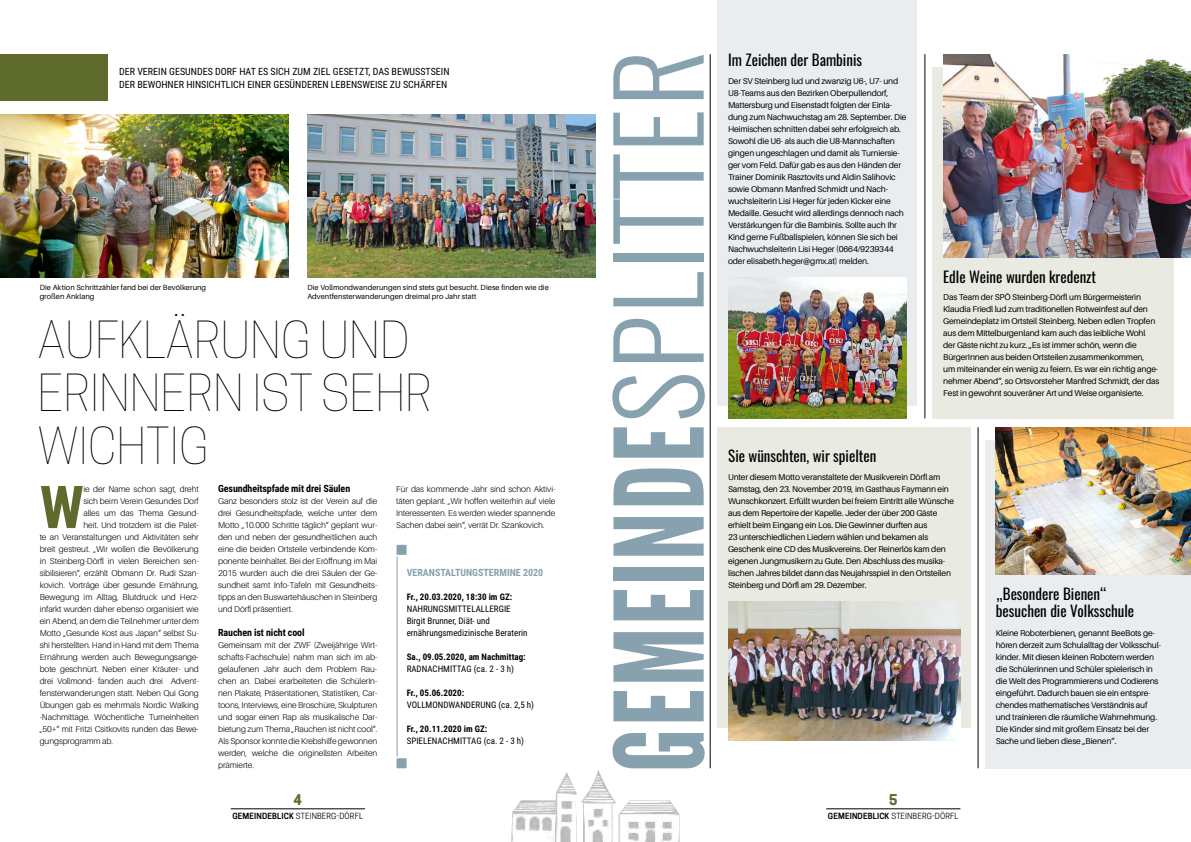
<style>
.page{position:relative;width:1191px;height:842px;background:#fff}
.page>*{position:absolute;margin:0;border:0;box-sizing:border-box;transform-origin:0 0}
.t1{font:122.7px "League Gothic";letter-spacing:.015em;color:#87a1af}
.t2{font:700 59.1px "Roboto Condensed";color:#5e6b2c}
.t3{font:100 48px/53px "Cooper Hewitt";color:#000}
.t4{font:15px/17px "Oswald";color:#000}
.t5{font:700 14px "Cooper Hewitt";color:#5e6b2c}
.t6{font:10px/13px "Roboto Condensed";color:#000}
.t7{font:700 10px "Roboto Condensed";letter-spacing:-.01em;color:#000}
.t8{font:700 10px "Roboto Condensed";color:#87a1af}
.t9{font:9px/12px "Roboto Condensed";color:#000}
.t10{font:700 9px "Roboto Condensed";color:#000}
.t11{font:8.5px/12px "Aileron";letter-spacing:-.02em;color:#000}
.t12{font:300 8.5px/12px "Aileron";letter-spacing:-.01em;color:#000;text-align:justify}
.t13{font:8px "Cooper Hewitt";letter-spacing:.02em;color:#000}
.t14{font:7.5px/9px "Aileron";letter-spacing:.005em;color:#000}
.s1{font-family:"Oswald";font-weight:300;font-size:111.5px}
.s2{font-weight:600}
</style>
<div class="page">
<div style="left:932px;top:67px;width:242px;height:351px;background:#e9eae1"></div>
<div style="left:717px;top:0;width:200px;height:406px;background:#eaedf0"></div>
<div style="left:985px;top:440px;width:206px;height:328px;background:#eaedf0"></div>
<div style="left:717px;top:427px;width:254px;height:301px;background:#e9eae1"></div>
<hr style="left:710px;top:54px;width:1px;height:714px;background:#000">
<hr style="left:924px;top:54px;width:1px;height:364px;background:#000">
<img style="left:728px;top:278px;width:178px;height:140px">
<img style="left:996px;top:427px;width:195px;height:147px">
<img style="left:728px;top:602px;width:232px;height:139px">
<hr style="left:977px;top:427px;width:1px;height:341px;background:#000">
<img style="left:618px;top:800px;width:61px;height:40px">
<img style="left:511px;top:772px;width:65px;height:68px">
<img style="left:581px;top:770px;width:36px;height:72px">
<img style="left:615px;top:840px;width:64px;height:2px">
<img style="left:511px;top:840px;width:71px;height:2px">
<hr style="left:231px;top:809px;width:134px;height:1px;background:#000">
<hr style="left:826px;top:809px;width:134px;height:1px;background:#000">
<div style="left:0;top:54px;width:108px;height:47px;background:#5e6b2c"></div>
<hr style="left:396px;top:555px;width:1px;height:203px;background:#87a1af">
<div style="left:395px;top:543px;width:13px;height:14px;background:#87a1af;border:2px solid #fff"></div>
<div style="left:395px;top:756px;width:13px;height:14px;background:#87a1af;border:2px solid #fff"></div>
<img style="left:0;top:115px;width:288px;height:163px">
<img style="left:307px;top:115px;width:288px;height:163px">
<img style="left:943px;top:54px;width:248px;height:203px">
<p class="t6" style="left:119px;top:64px;width:332px">DER VEREIN GESUNDES DORF HAT ES SICH ZUM ZIEL GESETZT, DAS BEWUSSTSEIN<br>DER BEWOHNER HINSICHTLICH EINER GESÜNDEREN LEBENSWEISE ZU SCHÄRFEN</p>
<p class="t14" style="left:40px;top:283px;width:168px">Die Aktion Schrittzähler fand bei der Bevölkerung großen Anklang</p>
<p class="t14" style="left:307px;top:283px;width:243px">Die Vollmondwanderungen sind stets gut besucht. Diese finden wie die<br>Adventfensterwanderungen dreimal pro Jahr statt</p>
<h3 class="t3" style="left:38px;top:312px;width:396px">AUFKLÄRUNG UND<br>ERINNERN IST SEHR<br>WICHTIG</h3>
<h2 class="t2" style="left:40px;top:466px;width:46px">W</h2>
<p class="t12" style="left:83px;top:483px;width:117px">ie der Name schon sagt, dreht</p>
<p class="t12" style="left:83px;top:495px;width:117px">sich beim Verein Gesundes Dorf</p>
<p class="t12" style="left:83px;top:507px;width:117px">alles um das Thema Gesund-</p>
<p class="t12" style="left:83px;top:519px;width:117px">heit. Und trotzdem ist die Palet-</p>
<p class="t12" style="left:40px;top:531px;width:161px">te an Veranstaltungen und Aktivitäten sehr</p>
<p class="t12" style="left:40px;top:543px;width:161px">breit gestreut. „Wir wollen die Bevölkerung</p>
<p class="t12" style="left:40px;top:555px;width:161px">in Steinberg-Dörfl in vielen Bereichen sen-</p>
<p class="t12" style="left:40px;top:567px;width:161px">sibilisieren“, erzählt Obmann Dr. Rudi Szan-</p>
<p class="t12" style="left:40px;top:579px;width:161px">kovich. Vorträge über gesunde Ernährung,</p>
<p class="t12" style="left:40px;top:591px;width:161px">Bewegung im Alltag, Blutdruck und Herz-</p>
<p class="t12" style="left:40px;top:603px;width:161px">infarkt wurden daher ebenso organisiert wie</p>
<p class="t12" style="left:40px;top:615px;width:161px">ein Abend, an dem die Teilnehmer unter dem</p>
<p class="t12" style="left:40px;top:627px;width:161px">Motto „Gesunde Kost aus Japan“ selbst Su-</p>
<p class="t12" style="left:40px;top:639px;width:161px">shi herstellten. Hand in Hand mit dem Thema</p>
<p class="t12" style="left:40px;top:651px;width:161px">Ernährung werden auch Bewegungsange-</p>
<p class="t12" style="left:40px;top:663px;width:161px">bote geschnürt. Neben einer Kräuter- und</p>
<p class="t12" style="left:40px;top:675px;width:161px">drei Vollmond- fanden auch drei Advent-</p>
<p class="t12" style="left:40px;top:687px;width:161px">fensterwanderungen statt. Neben Qui Gong</p>
<p class="t12" style="left:40px;top:699px;width:161px">Übungen gab es mehrmals Nordic Walking</p>
<p class="t12" style="left:40px;top:711px;width:161px">-Nachmittage. Wöchentliche Turneinheiten</p>
<p class="t12" style="left:40px;top:723px;width:161px">„50+“ mit Fritzi Csitkovits runden das Bewe-</p>
<p class="t12" style="left:40px;top:735px;width:75px">gungsprogramm ab.</p>
<p class="t7" style="left:218px;top:481px;width:134px">Gesundheitspfade mit drei Säulen</p>
<p class="t12" style="left:218px;top:495px;width:161px">Ganz besonders stolz ist der Verein auf die drei Gesundheitspfade, welche unter dem Motto „10.000 Schritte täglich“ geplant wur&shy;den und neben der gesundheitlichen auch eine die beiden Ortsteile verbindende Kom&shy;ponente beinhaltet. Bei der Eröffnung im Mai 2015 wurden auch die drei Säulen der Ge&shy;sundheit samt Info-Tafeln mit Gesundheits&shy;tipps an den Buswartehäuschen in Steinberg und Dörfl präsentiert.</p>
<p class="t7" style="left:218px;top:625px;width:88px">Rauchen ist nicht cool</p>
<p class="t12" style="left:218px;top:639px;width:161px">Gemeinsam mit der ZWF (Zweijährige Wirt&shy;schafts-Fachschule) nahm man sich im ab&shy;gelaufenen Jahr auch dem Problem Rau&shy;chen an. Dabei erarbeiteten die SchülerIn&shy;nen Plakate, Präsentationen, Statistiken, Car&shy;toons, Interviews, eine Broschüre, Skulpturen und sogar einen Rap als musikalische Dar&shy;bietung zum Thema „Rauchen ist nicht cool“.<br>Als Sponsor konnte die Krebshilfe gewonnen werden, welche die originellsten Arbeiten prämierte.</p>
<p class="t12" style="left:396px;top:483px;width:161px">Für das kommende Jahr sind schon Aktivi&shy;täten geplant. „Wir hoffen weiterhin auf viele Interessenten. Es werden wieder spannende Sachen dabei sein“, verrät Dr. Szankovich.</p>
<p class="t8" style="left:407px;top:565px;width:138px">VERANSTALTUNGSTERMINE 2020</p>
<p class="t10" style="left:407px;top:590px;width:107px">Fr., 20.03.2020, 18:30 im GZ:</p>
<p class="t9" style="left:407px;top:602px;width:122px">NAHRUNGSMITTELALLERGIE<br>Birgit Brunner, Diät- und ernährungsmedizinische Beraterin</p>
<p class="t10" style="left:407px;top:650px;width:120px">Sa., 09.05.2020, am Nachmittag:</p>
<p class="t9" style="left:407px;top:662px;width:109px">RADNACHMITTAG (ca. 2 - 3 h)</p>
<p class="t10" style="left:407px;top:686px;width:59px">Fr., 05.06.2020:</p>
<p class="t9" style="left:407px;top:698px;width:129px">VOLLMONDWANDERUNG (ca. 2,5 h)</p>
<p class="t10" style="left:407px;top:722px;width:82px">Fr., 20.11.2020 im GZ:</p>
<p class="t9" style="left:407px;top:734px;width:119px">SPIELENACHMITTAG (ca. 2 - 3 h)</p>
<h1 class="t1" style="left:587px;top:772px;width:724px;rotate:-90deg">GEMEINDE<span class="s1">SPLITTER</span></h1>
<h3 class="t4" style="left:728px;top:52px;width:135px">Im Zeichen der Bambinis</h3>
<p class="t11" style="left:728px;top:75px;width:180px">Der SV Steinberg lud und zwanzig U6-, U7- und U8-Teams aus den Bezirken Oberpullendorf, Mattersburg und Eisenstadt folgten der Einla&shy;dung zum Nachwuchstag am 28. September. Die Heimischen schnitten dabei sehr erfolgreich ab.<br>Sowohl die U6- als auch die U8-Mannschaften gingen ungeschlagen und damit als Turniersie&shy;ger vom Feld. Dafür gab es aus den Händen der Trainer Dominik Rasztovits und Aldin Salihovic sowie Obmann Manfred Schmidt und Nach&shy;wuchsleiterin Lisi Heger für jeden Kicker eine Medaille. Gesucht wird allerdings dennoch nach Verstärkungen für die Bambinis. Sollte auch Ihr Kind gerne Fußballspielen, können Sie sich bei Nachwuchsleiterin Lisi Heger (0664/9239344 oder elisabeth.heger@gmx.at) melden.</p>
<h3 class="t4" style="left:728px;top:448px;width:150px">Sie wünschten, wir spielten</h3>
<h3 class="t4" style="left:943px;top:269px;width:154px">Edle Weine wurden kredenzt</h3>
<p class="t11" style="left:943px;top:291px;width:218px">Das Team der SPÖ Steinberg-Dörfl um Bürgermeisterin Klaudia Friedl lud zum traditionellen Rotweinfest auf den Gemeindeplatz im Ortsteil Steinberg. Neben edlen Tropfen aus dem Mittelburgenland kam auch das leibliche Wohl der Gäste nicht zu kurz. „Es ist immer schön, wenn die BürgerInnen aus beiden Ortsteilen zusammenkommen,<br>um miteinander ein wenig zu feiern. Es war ein richtig ange&shy;nehmer Abend“, so Ortsvorsteher Manfred Schmidt, der das Fest in gewohnt souveräner Art und Weise organisierte.</p>
<p class="t11" style="left:728px;top:471px;width:227px">Unter diesem Motto veranstaltete der Musikverein Dörfl am Samstag, den 23. November 2019, im Gasthaus Faymann ein Wunschkonzert. Erfüllt wurden bei freiem Eintritt alle Wünsche aus dem Repertoire der Kapelle. Jeder der über 200 Gäste erhielt beim Eingang ein Los. Die Gewinner durften aus<br>23 unterschiedlichen Liedern wählen und bekamen als Geschenk eine CD des Musikvereins. Der Reinerlös kam den eigenen Jungmusikern zu Gute. Den Abschluss des musika&shy;lischen Jahres bildet dann das Neujahrsspiel in den Ortsteilen Steinberg und Dörfl am 29. Dezember.</p>
<h3 class="t4" style="left:996px;top:586px;width:140px">„Besondere Bienen“ besuchen die Volksschule</h3>
<p class="t11" style="left:995px;top:627px;width:167px">Kleine Roboterbienen, genannt BeeBots ge&shy;hören derzeit zum Schulalltag der Volksschul&shy;kinder. Mit diesen kleinen Robotern werden die Schülerinnen und Schüler spielerisch in die Welt des Programmierens und Codierens eingeführt. Dadurch bauen sie ein entspre&shy;chendes mathematisches Verständnis auf und trainieren die räumliche Wahrnehmung.<br>Die Kinder sind mit großem Einsatz bei der Sache und lieben diese „Bienen“.</p>
<h3 class="t5" style="left:293px;top:791px;width:10px">4</h3>
<h3 class="t5" style="left:889px;top:791px;width:10px">5</h3>
<p class="t13" style="left:232px;top:812px;width:132px"><span class="s2">GEMEINDEBLICK</span> STEINBERG-DÖRFL</p>
<p class="t13" style="left:828px;top:812px;width:132px"><span class="s2">GEMEINDEBLICK</span> STEINBERG-DÖRFL</p>
</div>
